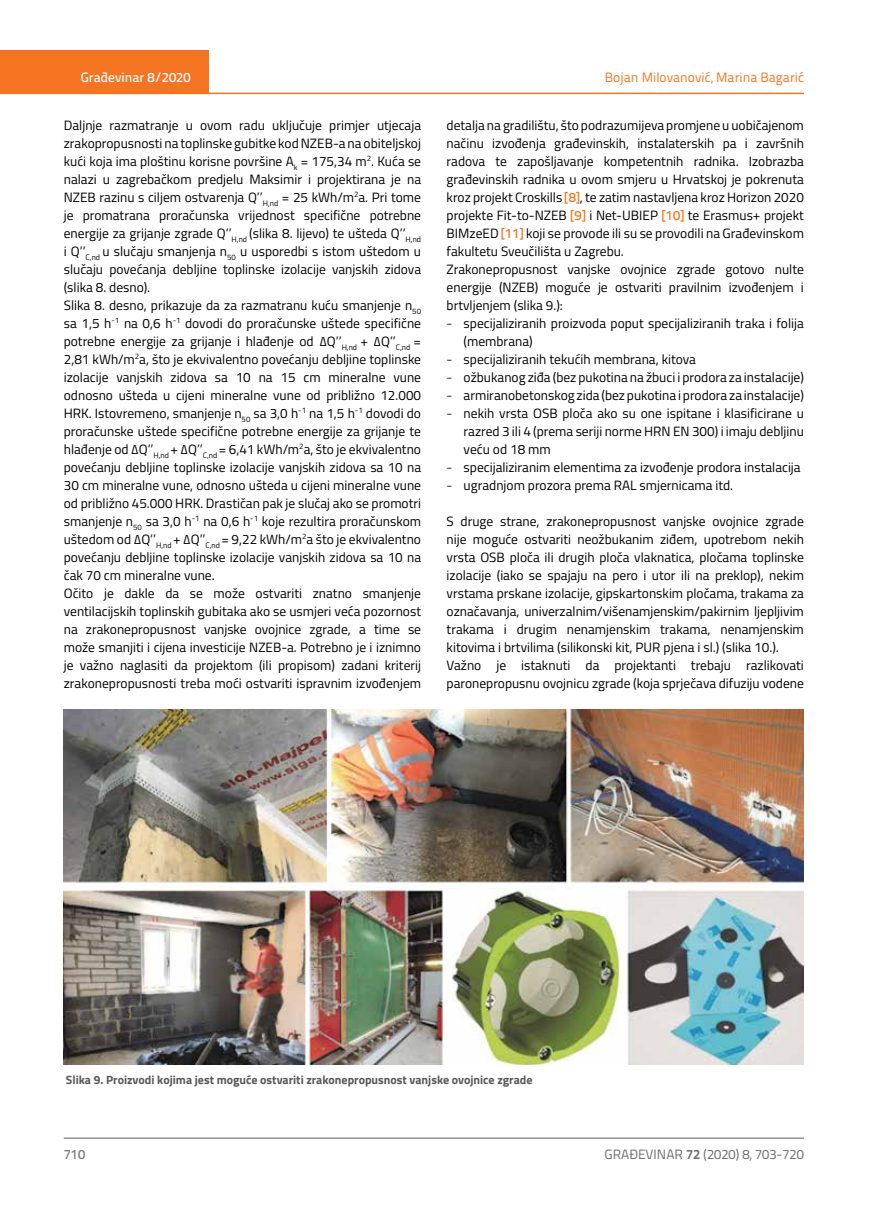
<style>
.page{position:relative;width:872px;height:1212px;background:#fff}
.page>*{position:absolute;margin:0;border:0;box-sizing:border-box;transform-origin:0 0}
.t1{font:13.5px/18px "Titillium";color:#000}
.t2{font:13.5px "Titillium Text 22 L";color:#f47421}
.t3{font:13.5px "Titillium Text 22 L";color:#6d6e71}
.t4{font:500 13.5px "Titillium Text 22 L";color:#fff}
.t5{font:500 13.5px "Titillium Text 22 L";color:#797a7d}
.t6{font:700 12px "Titillium";color:#58595b}
.s1{font-family:"Titillium Text 22 L";font-weight:500;color:#f47421}
.s2{font-family:"Titillium Text 22 L";font-weight:300}
.s3{font-weight:700}
</style>
<div class="page">
<div style="left:0;top:50px;width:208px;height:44px;background:#f47421"></div>
<hr style="left:0;top:93px;width:804px;height:1px;background:#f47421">
<hr style="left:64px;top:1138px;width:740px;height:1px;background:#58595b">
<img style="left:64px;top:709px;width:740px;height:356px">
<p class="t4" style="left:81px;top:67px;width:111px">Građevinar 8/2020</p>
<p class="t2" style="left:605px;top:68px;width:200px">Bojan Milovanović, Marina Bagarić</p>
<p class="t1" style="left:64px;top:115px;width:359px">Daljnje razmatranje u ovom radu uključuje primjer utjecaja zrakopropusnosti na toplinske gubitke kod NZEB-a na obiteljskoj kući koja ima ploštinu korisne površine A<sub>k</sub> = 175,34 m<sup>2</sup>. Kuća se nalazi u zagrebačkom predjelu Maksimir i projektirana je na NZEB razinu s ciljem ostvarenja Q’’<sub>H,nd</sub> = 25 kWh/m<sup>2</sup>a. Pri tome je promatrana proračunska vrijednost specifične potrebne energije za grijanje zgrade Q’’<sub>H,nd</sub> (slika 8. lijevo) te ušteda Q’’<sub>H,nd </sub>i Q’’<sub>C,nd</sub> u slučaju smanjenja n<sub>50</sub> u usporedbi s istom uštedom u slučaju povećanja debljine toplinske izolacije vanjskih zidova (slika 8. desno).<br>Slika 8. desno, prikazuje da za razmatranu kuću smanjenje n<sub>50 </sub>sa 1,5 h<sup>-1</sup> na 0,6 h<sup>-1</sup> dovodi do proračunske uštede specifične potrebne energije za grijanje i hlađenje od ΔQ’’<sub>H,nd</sub> + ΔQ’’<sub>C,nd</sub> = 2,81 kWh/m<sup>2</sup>a, što je ekvivalentno povećanju debljine toplinske izolacije vanjskih zidova sa 10 na 15 cm mineralne vune odnosno ušteda u cijeni mineralne vune od približno 12.000<br>HRK. Istovremeno, smanjenje n<sub>50</sub> sa 3,0 h<sup>-1</sup> na 1,5 h<sup>-1</sup> dovodi do proračunske uštede specifične potrebne energije za grijanje te hlađenje od ΔQ’’<sub>H,nd</sub> + ΔQ’’<sub>C,nd</sub> = 6,41 kWh/m<sup>2</sup>a, što je ekvivalentno povećanju debljine toplinske izolacije vanjskih zidova sa 10 na 30 cm mineralne vune, odnosno ušteda u cijeni mineralne vune od približno 45.000 HRK. Drastičan pak je slučaj ako se promotri smanjenje n<sub>50</sub> sa 3,0 h<sup>-1</sup> na 0,6 h<sup>-1</sup> koje rezultira proračunskom uštedom od ΔQ’’<sub>H,nd</sub> + ΔQ’’<sub>C,nd</sub> = 9,22 kWh/m<sup>2</sup>a što je ekvivalentno povećanju debljine toplinske izolacije vanjskih zidova sa 10 na čak 70 cm mineralne vune.<br>Očito je dakle da se može ostvariti znatno smanjenje ventilacijskih toplinskih gubitaka ako se usmjeri veća pozornost na zrakonepropusnost vanjske ovojnice zgrade, a time se može smanjiti i cijena investicije NZEB-a. Potrebno je i iznimno je važno naglasiti da projektom (ili propisom) zadani kriterij zrakonepropusnosti treba moći ostvariti ispravnim izvođenjem</p>
<p class="t1" style="left:446px;top:115px;width:359px">detalja na gradilištu, što podrazumijeva promjene u uobičajenom načinu izvođenja građevinskih, instalaterskih pa i završnih radova te zapošljavanje kompetentnih radnika. Izobrazba građevinskih radnika u ovom smjeru u Hrvatskoj je pokrenuta kroz projekt Croskills <span class="s1">[8]</span>, te zatim nastavljena kroz Horizon 2020 projekte Fit-to-NZEB <span class="s1">[9]</span> i Net-UBIEP <span class="s1">[10]</span> te Erasmus+ projekt BIMzeED <span class="s1">[11]</span> koji se provode ili su se provodili na Građevinskom fakultetu Sveučilišta u Zagrebu.<br>Zrakonepropusnost vanjske ovojnice zgrade gotovo nulte energije (NZEB) moguće je ostvariti pravilnim izvođenjem i brtvljenjem (slika 9.):</p>
<p class="t1" style="left:463px;top:313px;width:342px;text-indent:-17px"><span class="s2">-</span> specijaliziranih proizvoda poput specijaliziranih traka i folija (membrana)</p>
<p class="t1" style="left:446px;top:349px;width:251px"><span class="s2">-</span> specijaliziranih tekućih membrana, kitova</p>
<p class="t1" style="left:446px;top:367px;width:359px"><span class="s2">-</span> ožbukanog ziđa (bez pukotina na žbuci i prodora za instalacije)</p>
<p class="t1" style="left:446px;top:385px;width:359px"><span class="s2">-</span> armiranobetonskog zida (bez pukotina i prodora za instalacije)</p>
<p class="t1" style="left:463px;top:403px;width:342px;text-align:justify;text-indent:-17px"><span class="s2">-</span> nekih vrsta OSB ploča ako su one ispitane i klasificirane u razred 3 ili 4 (prema seriji norme HRN EN 300) i imaju debljinu veću od 18 mm</p>
<p class="t1" style="left:446px;top:457px;width:355px"><span class="s2">-</span> specijaliziranim elementima za izvođenje prodora instalacija</p>
<p class="t1" style="left:446px;top:475px;width:288px"><span class="s2">-</span> ugradnjom prozora prema RAL smjernicama itd.</p>
<p class="t1" style="left:446px;top:511px;width:359px">S druge strane, zrakonepropusnost vanjske ovojnice zgrade nije moguće ostvariti neožbukanim ziđem, upotrebom nekih vrsta OSB ploča ili drugih ploča vlaknatica, pločama toplinske izolacije (iako se spajaju na pero i utor ili na preklop), nekim vrstama prskane izolacije, gipskartonskim pločama, trakama za označavanja, univerzalnim/višenamjenskim/pakirnim ljepljivim trakama i drugim nenamjenskim trakama, nenamjenskim kitovima i brtvilima (silikonski kit, PUR pjena i sl.) (slika 10.).<br>Važno je istaknuti da projektanti trebaju razlikovati paronepropusnu ovojnicu zgrade (koja sprječava difuziju vodene</p>
<p class="t6" style="left:66px;top:1071px;width:468px">Slika 9. Proizvodi kojima jest moguće ostvariti zrakonepropusnost vanjske ovojnice zgrade</p>
<p class="t5" style="left:64px;top:1144px;width:23px">710</p>
<p class="t3" style="left:604px;top:1144px;width:201px">GRAĐEVINAR <span class="s3">72</span> (2020) 8, 703-720</p>
</div>
